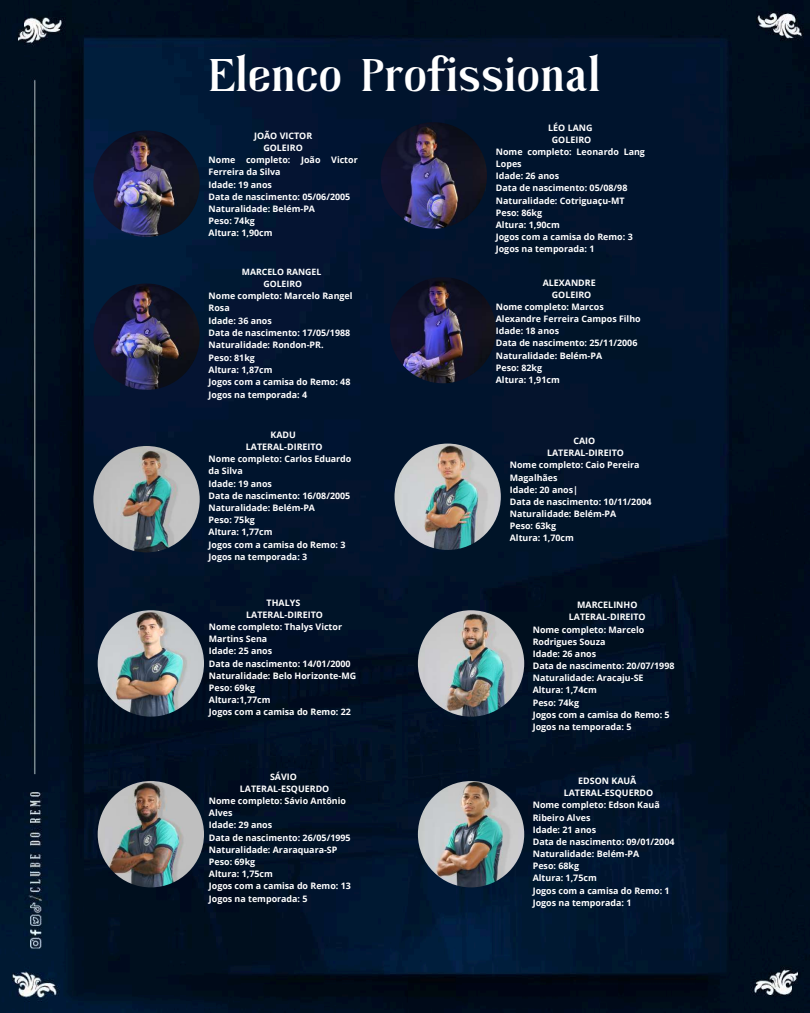
<style>
.page{position:relative;width:810px;height:1013px;background:#fff}
.page>*{position:absolute;margin:0;border:0;box-sizing:border-box;transform-origin:0 0}
.t1{font:700 47px "Tropikal";color:#fff}
.t2{font:700 8.9px/12.3px "Open Sans";color:#fff}
.t3{font:700 8.7px/11.9px "Open Sans";color:#fff;text-align:center}
</style>
<div class="page">
<img style="left:0;top:0;width:810px;height:1012px">
<img style="left:93px;top:130px;width:107px;height:107px;border-radius:50%">
<img style="left:381px;top:122px;width:106px;height:107px;border-radius:50%">
<img style="left:93px;top:283px;width:107px;height:107px;border-radius:50%">
<img style="left:390px;top:277px;width:106px;height:106px;border-radius:50%">
<img style="left:93px;top:446px;width:107px;height:106px;border-radius:50%">
<img style="left:394px;top:443px;width:107px;height:107px;border-radius:50%">
<img style="left:98px;top:610px;width:106px;height:106px;border-radius:50%">
<img style="left:418px;top:610px;width:106px;height:106px;border-radius:50%">
<img style="left:98px;top:781px;width:106px;height:106px;border-radius:50%">
<img style="left:418px;top:781px;width:106px;height:106px;border-radius:50%">
<h1 class="t1" style="left:209px;top:55px;width:394px">Elenco Profissional</h1>
<p class="t2" style="left:254px;top:129px;width:60px">JOÃO VICTOR</p>
<p class="t2" style="left:263px;top:141px;width:41px">GOLEIRO</p>
<p class="t2" style="left:209px;top:154px;width:151px">Nome completo: João Victor</p>
<p class="t2" style="left:209px;top:166px;width:74px">Ferreira da Silva</p>
<p class="t2" style="left:209px;top:178px;width:65px">Idade: 19 anos</p>
<p class="t2" style="left:209px;top:190px;width:143px">Data de nascimento: 05/06/2005</p>
<p class="t2" style="left:209px;top:202px;width:108px">Naturalidade: Belém-PA</p>
<p class="t2" style="left:209px;top:214px;width:48px">Peso: 74kg</p>
<p class="t2" style="left:209px;top:227px;width:66px">Altura: 1,90cm</p>
<p class="t2" style="left:548px;top:121px;width:46px">LÉO LANG</p>
<p class="t2" style="left:552px;top:133px;width:41px">GOLEIRO</p>
<p class="t2" style="left:496px;top:145px;width:151px">Nome completo: Leonardo Lang</p>
<p class="t2" style="left:496px;top:157px;width:27px">Lopes</p>
<p class="t2" style="left:496px;top:170px;width:65px">Idade: 26 anos</p>
<p class="t2" style="left:496px;top:182px;width:133px">Data de nascimento: 05/08/98</p>
<p class="t2" style="left:496px;top:194px;width:130px">Naturalidade: Cotriguaçu-MT</p>
<p class="t2" style="left:496px;top:206px;width:48px">Peso: 86kg</p>
<p class="t2" style="left:496px;top:218px;width:66px">Altura: 1,90cm</p>
<p class="t2" style="left:496px;top:230px;width:138px">Jogos com a camisa do Remo: 3</p>
<p class="t2" style="left:496px;top:243px;width:100px">Jogos na temporada: 1</p>
<p class="t3" style="left:242px;top:266px;width:81px">MARCELO RANGEL<br>GOLEIRO</p>
<p class="t2" style="left:209px;top:289px;width:145px">Nome completo: Marcelo Rangel<br>Rosa<br>Idade: 36 anos<br>Data de nascimento: 17/05/1988<br>Naturalidade: Rondon-PR.<br>Peso: 81kg<br>Altura: 1,87cm<br>Jogos com a camisa do Remo: 48<br>Jogos na temporada: 4</p>
<p class="t2" style="left:270px;top:428px;width:27px">KADU</p>
<p class="t2" style="left:246px;top:440px;width:78px">LATERAL-DIREITO</p>
<p class="t2" style="left:209px;top:452px;width:144px">Nome completo: Carlos Eduardo</p>
<p class="t2" style="left:209px;top:465px;width:36px">da Silva</p>
<p class="t2" style="left:209px;top:477px;width:65px">Idade: 19 anos</p>
<p class="t2" style="left:209px;top:489px;width:143px">Data de nascimento: 16/08/2005</p>
<p class="t2" style="left:209px;top:501px;width:108px">Naturalidade: Belém-PA</p>
<p class="t2" style="left:209px;top:513px;width:48px">Peso: 75kg</p>
<p class="t2" style="left:209px;top:525px;width:66px">Altura: 1,77cm</p>
<p class="t2" style="left:209px;top:538px;width:138px">Jogos com a camisa do Remo: 3</p>
<p class="t2" style="left:209px;top:550px;width:100px">Jogos na temporada: 3</p>
<p class="t2" style="left:267px;top:596px;width:35px">THALYS</p>
<p class="t2" style="left:246px;top:608px;width:78px">LATERAL-DIREITO</p>
<p class="t2" style="left:209px;top:620px;width:135px">Nome completo: Thalys Victor</p>
<p class="t2" style="left:209px;top:632px;width:60px">Martins Sena</p>
<p class="t2" style="left:209px;top:644px;width:65px">Idade: 25 anos</p>
<p class="t2" style="left:209px;top:657px;width:143px">Data de nascimento: 14/01/2000</p>
<p class="t2" style="left:209px;top:669px;width:149px">Naturalidade: Belo Horizonte-MG</p>
<p class="t2" style="left:209px;top:681px;width:48px">Peso: 69kg</p>
<p class="t2" style="left:209px;top:693px;width:63px">Altura:1,77cm</p>
<p class="t2" style="left:209px;top:705px;width:144px">Jogos com a camisa do Remo: 22</p>
<p class="t2" style="left:270px;top:770px;width:28px">SÁVIO</p>
<p class="t2" style="left:240px;top:782px;width:91px">LATERAL-ESQUERDO</p>
<p class="t2" style="left:209px;top:794px;width:139px">Nome completo: Sávio Antônio</p>
<p class="t2" style="left:209px;top:806px;width:25px">Alves</p>
<p class="t2" style="left:209px;top:818px;width:65px">Idade: 29 anos</p>
<p class="t2" style="left:209px;top:831px;width:143px">Data de nascimento: 26/05/1995</p>
<p class="t2" style="left:209px;top:843px;width:130px">Naturalidade: Araraquara-SP</p>
<p class="t2" style="left:209px;top:855px;width:48px">Peso: 69kg</p>
<p class="t2" style="left:209px;top:867px;width:66px">Altura: 1,75cm</p>
<p class="t2" style="left:209px;top:879px;width:144px">Jogos com a camisa do Remo: 13</p>
<p class="t2" style="left:209px;top:892px;width:100px">Jogos na temporada: 5</p>
<p class="t2" style="left:543px;top:276px;width:54px">ALEXANDRE</p>
<p class="t2" style="left:552px;top:288px;width:41px">GOLEIRO</p>
<p class="t2" style="left:496px;top:300px;width:109px">Nome completo: Marcos</p>
<p class="t2" style="left:496px;top:312px;width:146px">Alexandre Ferreira Campos Filho</p>
<p class="t2" style="left:496px;top:324px;width:65px">Idade: 18 anos</p>
<p class="t2" style="left:496px;top:337px;width:143px">Data de nascimento: 25/11/2006</p>
<p class="t2" style="left:496px;top:349px;width:108px">Naturalidade: Belém-PA</p>
<p class="t2" style="left:496px;top:361px;width:48px">Peso: 82kg</p>
<p class="t2" style="left:496px;top:373px;width:65px">Altura: 1,91cm</p>
<p class="t2" style="left:573px;top:434px;width:23px">CAIO</p>
<p class="t2" style="left:547px;top:446px;width:78px">LATERAL-DIREITO</p>
<p class="t2" style="left:510px;top:459px;width:131px">Nome completo: Caio Pereira</p>
<p class="t2" style="left:510px;top:471px;width:49px">Magalhães</p>
<p class="t2" style="left:510px;top:483px;width:70px">Idade: 20 anos|</p>
<p class="t2" style="left:510px;top:495px;width:143px">Data de nascimento: 10/11/2004</p>
<p class="t2" style="left:510px;top:507px;width:108px">Naturalidade: Belém-PA</p>
<p class="t2" style="left:510px;top:519px;width:48px">Peso: 63kg</p>
<p class="t2" style="left:510px;top:532px;width:66px">Altura: 1,70cm</p>
<p class="t2" style="left:577px;top:598px;width:62px">MARCELINHO</p>
<p class="t2" style="left:569px;top:611px;width:78px">LATERAL-DIREITO</p>
<p class="t2" style="left:533px;top:623px;width:113px">Nome completo: Marcelo</p>
<p class="t2" style="left:533px;top:635px;width:74px">Rodrigues Souza</p>
<p class="t2" style="left:533px;top:647px;width:65px">Idade: 26 anos</p>
<p class="t2" style="left:533px;top:659px;width:143px">Data de nascimento: 20/07/1998</p>
<p class="t2" style="left:533px;top:671px;width:112px">Naturalidade: Aracaju-SE</p>
<p class="t2" style="left:533px;top:684px;width:66px">Altura: 1,74cm</p>
<p class="t2" style="left:533px;top:696px;width:48px">Peso: 74kg</p>
<p class="t2" style="left:533px;top:708px;width:138px">Jogos com a camisa do Remo: 5</p>
<p class="t2" style="left:533px;top:720px;width:100px">Jogos na temporada: 5</p>
<p class="t2" style="left:578px;top:774px;width:60px">EDSON KAUÃ</p>
<p class="t2" style="left:564px;top:786px;width:91px">LATERAL-ESQUERDO</p>
<p class="t2" style="left:533px;top:798px;width:129px">Nome completo: Edson Kauã</p>
<p class="t2" style="left:533px;top:811px;width:59px">Ribeiro Alves</p>
<p class="t2" style="left:533px;top:823px;width:65px">Idade: 21 anos</p>
<p class="t2" style="left:533px;top:835px;width:143px">Data de nascimento: 09/01/2004</p>
<p class="t2" style="left:533px;top:847px;width:108px">Naturalidade: Belém-PA</p>
<p class="t2" style="left:533px;top:859px;width:48px">Peso: 68kg</p>
<p class="t2" style="left:533px;top:871px;width:66px">Altura: 1,75cm</p>
<p class="t2" style="left:533px;top:884px;width:138px">Jogos com a camisa do Remo: 1</p>
<p class="t2" style="left:533px;top:896px;width:100px">Jogos na temporada: 1</p>
</div>
